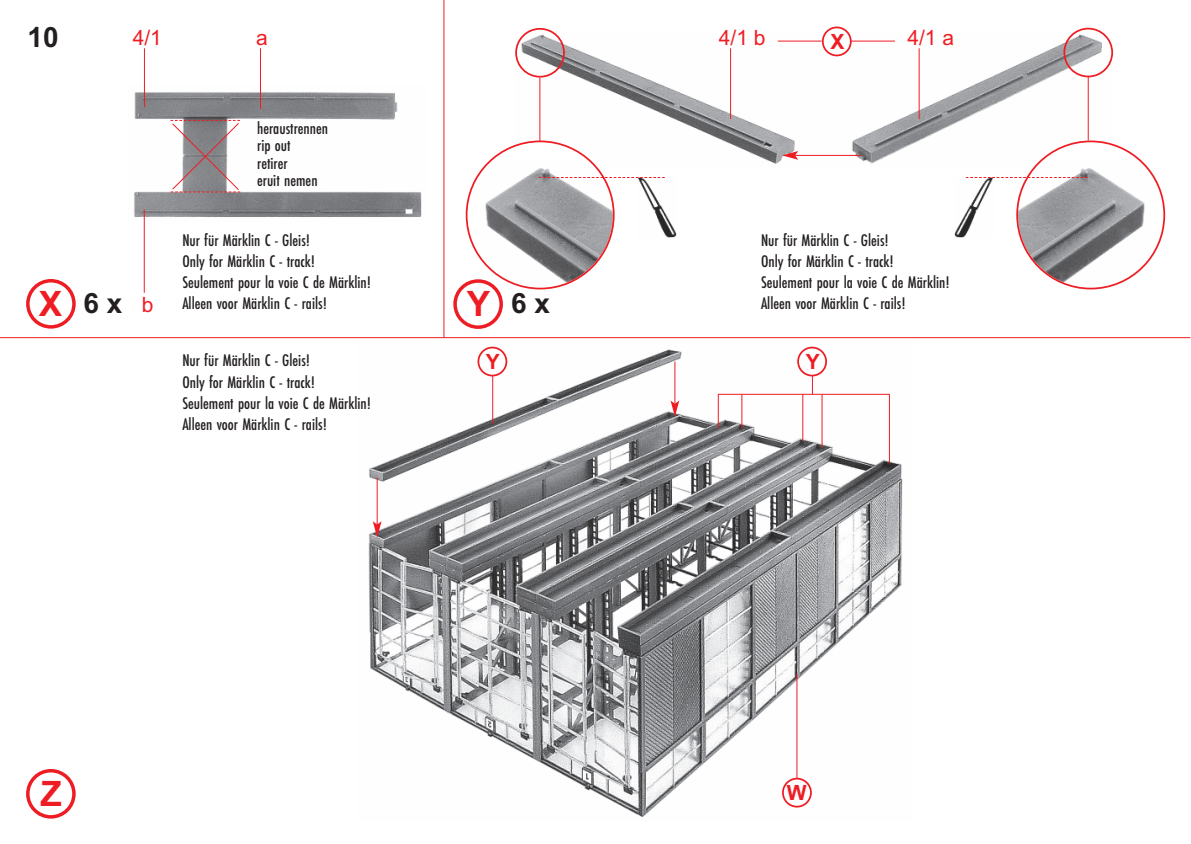
<style>
.page{position:relative;width:1191px;height:844px;background:#fff}
.page>*{position:absolute;margin:0;border:0;box-sizing:border-box;transform-origin:0 0}
.t1{font:700 35px "Arial";color:#ee1d23}
.t2{font:700 28px "Arial";color:#231f20}
.t3{font:21px "Arial";color:#ee1d23}
.t4{font:700 21px "Arial";color:#ee1d23}
.t5{font:17.5px/21px "Futura EF Medium Con";color:#231f20}
</style>
<div class="page">
<img style="left:134px;top:85px;width:288px;height:136px">
<img style="left:540px;top:37px;width:552px;height:127px">
<img style="left:368px;top:349px;width:535px;height:469px">
<svg style="left:1063px;top:28px;width:50px;height:49px"></svg>
<svg style="left:515px;top:28px;width:50px;height:50px"></svg>
<hr style="left:443px;top:0;width:1px;height:338px;background:#ee1d23">
<hr style="left:0;top:337px;width:1190px;height:1px;background:#ee1d23">
<hr style="left:144px;top:48px;width:1px;height:59px;background:#ee1d23">
<hr style="left:918px;top:48px;width:1px;height:71px;background:#ee1d23">
<hr style="left:777px;top:41px;width:44px;height:1px;background:#ee1d23">
<hr style="left:851px;top:41px;width:44px;height:1px;background:#ee1d23">
<hr style="left:796px;top:673px;width:1px;height:105px;background:#ee1d23">
<hr style="left:730px;top:48px;width:1px;height:71px;background:#ee1d23">
<svg style="left:170px;top:120px;width:70px;height:72px"></svg>
<hr style="left:260px;top:48px;width:1px;height:61px;background:#ee1d23">
<hr style="left:539px;top:78px;width:1px;height:63px;background:#ee1d23">
<hr style="left:492px;top:375px;width:1px;height:49px;background:#ee1d23">
<hr style="left:1087px;top:77px;width:1px;height:63px;background:#ee1d23">
<hr style="left:144px;top:210px;width:1px;height:83px;background:#ee1d23">
<hr style="left:718px;top:394px;width:172px;height:1px;background:#ee1d23">
<hr style="left:718px;top:394px;width:1px;height:34px;background:#ee1d23">
<hr style="left:741px;top:394px;width:1px;height:34px;background:#ee1d23">
<hr style="left:821px;top:394px;width:1px;height:53px;background:#ee1d23">
<hr style="left:889px;top:394px;width:1px;height:69px;background:#ee1d23">
<hr style="left:795px;top:155px;width:66px;height:1px;background:#ee1d23">
<svg style="left:782px;top:151px;width:16px;height:9px"></svg>
<hr style="left:377px;top:477px;width:1px;height:47px;background:#ee1d23">
<svg style="left:373px;top:521px;width:8px;height:16px"></svg>
<hr style="left:674px;top:361px;width:1px;height:42px;background:#ee1d23">
<svg style="left:670px;top:400px;width:9px;height:16px"></svg>
<svg style="left:26px;top:279px;width:50px;height:49px"></svg>
<svg style="left:26px;top:769px;width:50px;height:49px"></svg>
<svg style="left:782px;top:777px;width:30px;height:30px"></svg>
<svg style="left:822px;top:27px;width:29px;height:29px"></svg>
<svg style="left:477px;top:346px;width:30px;height:30px"></svg>
<hr style="left:802px;top:394px;width:1px;height:47px;background:#ee1d23">
<svg style="left:797px;top:346px;width:30px;height:48px"></svg>
<img style="left:665px;top:213px;width:11px;height:24px">
<img style="left:954px;top:214px;width:11px;height:23px">
<svg style="left:965px;top:140px;width:200px;height:149px"></svg>
<svg style="left:453px;top:140px;width:212px;height:189px"></svg>
<h2 class="t2" style="left:28px;top:21px;width:33px">10</h2>
<p class="t3" style="left:133px;top:25px;width:31px">4/1</p>
<p class="t3" style="left:256px;top:25px;width:13px">a</p>
<p class="t3" style="left:719px;top:25px;width:48px">4/1 b</p>
<p class="t3" style="left:907px;top:25px;width:48px">4/1 a</p>
<p class="t4" style="left:830px;top:29px;width:16px">X</p>
<p class="t5" style="left:257px;top:120px;width:72px;line-height:17.5px">heraustrennen rip out<br>retirer<br>eruit nemen</p>
<p class="t5" style="left:182px;top:230px;width:190px">Nur für Märklin C - Gleis!<br>Only for Märklin C - track!<br>Seulement pour la voie C de Märklin!<br>Alleen voor Märklin C - rails!</p>
<h1 class="t1" style="left:39px;top:283px;width:25px">X</h1>
<p class="t3" style="left:142px;top:292px;width:13px">b</p>
<h1 class="t1" style="left:467px;top:283px;width:25px">Y</h1>
<h2 class="t2" style="left:83px;top:287px;width:40px">6 x</h2>
<h2 class="t2" style="left:511px;top:287px;width:40px">6 x</h2>
<p class="t5" style="left:761px;top:230px;width:190px">Nur für Märklin C - Gleis!<br>Only for Märklin C - track!<br>Seulement pour la voie C de Märklin!<br>Alleen voor Märklin C - rails!</p>
<p class="t5" style="left:182px;top:351px;width:190px">Nur für Märklin C - Gleis!<br>Only for Märklin C - track!<br>Seulement pour la voie C de Märklin!<br>Alleen voor Märklin C - rails!</p>
<p class="t4" style="left:486px;top:349px;width:16px">Y</p>
<p class="t4" style="left:805px;top:349px;width:16px">Y</p>
<h1 class="t1" style="left:40px;top:773px;width:23px">Z</h1>
<p class="t4" style="left:787px;top:780px;width:21px">W</p>
</div>
